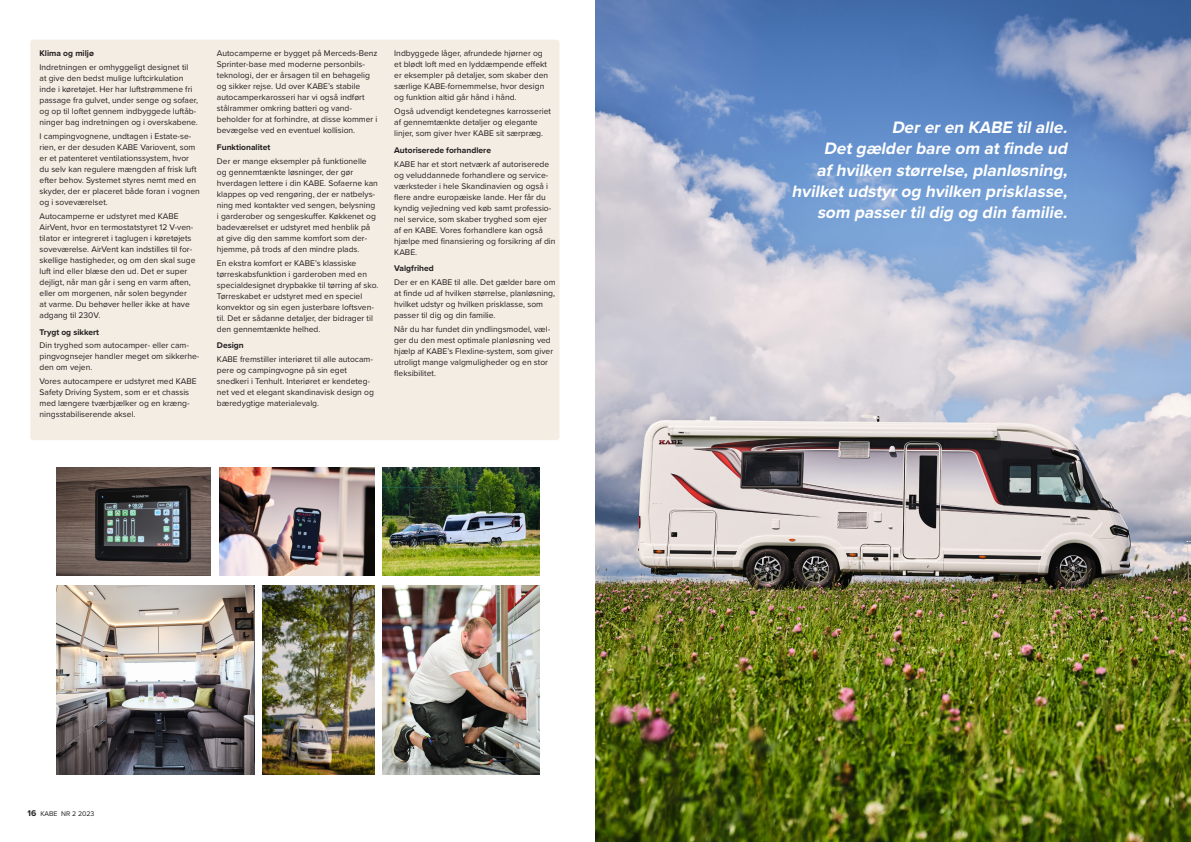
<style>
.page{position:relative;width:1191px;height:842px;background:#fff}
.page>*{position:absolute;margin:0;border:0;box-sizing:border-box;transform-origin:0 0}
.t1{font:italic 700 17.2px/21.4px "Proxima Nova";color:#fff;text-align:right}
.t2{font:8.5px/11px "Proxima Nova";color:#231f20}
.t3{font:700 8.5px "Proxima Nova";color:#231f20}
.t4{font:7px "Proxima Nova";color:#231f20}
.s1{font-weight:700;font-size:8.6px}
</style>
<div class="page">
<div style="left:30px;top:40px;width:529px;height:400px;background:#f3ede3;border-radius:3px"></div>
<img style="left:382px;top:586px;width:157px;height:189px">
<img style="left:382px;top:468px;width:157px;height:108px">
<img style="left:262px;top:586px;width:112px;height:189px">
<img style="left:56px;top:468px;width:155px;height:108px">
<img style="left:219px;top:468px;width:155px;height:108px">
<img style="left:56px;top:586px;width:198px;height:189px">
<img style="left:595px;top:0;width:596px;height:842px">
<p class="t3" style="left:40px;top:47px;width:56px">Klima og miljø</p>
<p class="t2" style="left:40px;top:61px;width:160px">Indretningen er omhyggeligt designet til<br>at give den bedst mulige luftcirkulation inde i køretøjet. Her har luftstrømmene fri passage fra gulvet, under senge og sofaer, og op til loftet gennem indbyggede luftåb&shy;ninger bag indretningen og i overskabene.</p>
<p class="t2" style="left:40px;top:130px;width:162px">I campingvognene, undtagen i Estate-se&shy;rien, er der desuden KABE Variovent, som er et patenteret ventilationssystem, hvor du selv kan regulere mængden af frisk luft efter behov. Systemet styres nemt med en skyder, der er placeret både foran i vognen og i soveværelset.</p>
<p class="t2" style="left:40px;top:210px;width:157px">Autocamperne er udstyret med KABE AirVent, hvor en termostatstyret 12 V-ven&shy;tilator er integreret i taglugen i køretøjets soveværelse. AirVent kan indstilles til for&shy;skellige hastigheder, og om den skal suge luft ind eller blæse den ud. Det er super dejligt, når man går i seng en varm aften, eller om morgenen, når solen begynder at varme. Du behøver heller ikke at have adgang til 230V.</p>
<p class="t3" style="left:40px;top:325px;width:61px">Trygt og sikkert</p>
<p class="t2" style="left:40px;top:340px;width:161px">Din tryghed som autocamper- eller cam&shy;pingvognsejer handler meget om sikkerhe&shy;den om vejen.</p>
<p class="t2" style="left:40px;top:375px;width:159px">Vores autocampere er udstyret med KABE Safety Driving System, som er et chassis med længere tværbjælker og en kræng&shy;ningsstabiliserende aksel.</p>
<p class="t2" style="left:217px;top:48px;width:162px">Autocamperne er bygget på Merceds-Benz Sprinter-base med moderne personbils&shy;teknologi, der er årsagen til en behagelig og sikker rejse. Ud over KABE’s stabile autocamperkarosseri har vi også indført stålrammer omkring batteri og vand&shy;beholder for at forhindre, at disse kommer i bevægelse ved en eventuel kollision.</p>
<p class="t3" style="left:217px;top:141px;width:55px">Funktionalitet</p>
<p class="t2" style="left:217px;top:155px;width:162px">Der er mange eksempler på funktionelle og gennemtænkte løsninger, der gør hverdagen lettere i din KABE. Sofaerne kan klappes op ved rengøring, der er natbelys&shy;ning med kontakter ved sengen, belysning i garderober og sengeskuffer. Køkkenet og badeværelset er udstyret med henblik på at give dig den samme komfort som der&shy;hjemme, på trods af den mindre plads.</p>
<p class="t2" style="left:217px;top:257px;width:163px">En ekstra komfort er KABE’s klassiske tørreskabsfunktion i garderoben med en specialdesignet drypbakke til tørring af sko.<br>Tørreskabet er udstyret med en speciel konvektor og sin egen justerbare loftsven&shy;til. Det er sådanne detaljer, der bidrager til den gennemtænkte helhed.</p>
<p class="t3" style="left:217px;top:339px;width:28px">Design</p>
<p class="t2" style="left:217px;top:353px;width:158px">KABE fremstiller interiøret til alle autocam&shy;pere og campingvogne på sin eget snedkeri i Tenhult. Interiøret er kendeteg&shy;net ved et elegant skandinavisk design og bæredygtige materialevalg.</p>
<p class="t2" style="left:394px;top:48px;width:155px">Indbyggede låger, afrundede hjørner og et blødt loft med en lyddæmpende effekt er eksempler på detaljer, som skaber den særlige KABE-fornemmelse, hvor design og funktion altid går hånd i hånd.</p>
<p class="t2" style="left:394px;top:105px;width:158px">Også udvendigt kendetegnes karrosseriet af gennemtænkte detaljer og elegante linjer, som giver hver KABE sit særpræg.</p>
<p class="t3" style="left:394px;top:144px;width:98px">Autoriserede forhandlere</p>
<p class="t2" style="left:394px;top:158px;width:163px">KABE har et stort netværk af autoriserede og veluddannede forhandlere og service&shy;værksteder i hele Skandinavien og også i flere andre europæiske lande. Her får du kyndig vejledning ved køb samt professio&shy;nel service, som skaber tryghed som ejer af en KABE. Vores forhandlere kan også hjælpe med finansiering og forsikring af din KABE.</p>
<p class="t3" style="left:394px;top:262px;width:41px">Valgfrihed</p>
<p class="t2" style="left:394px;top:276px;width:163px">Der er en KABE til alle. Det gælder bare om at finde ud af hvilken størrelse, planløsning, hvilket udstyr og hvilken prisklasse, som passer til dig og din familie.</p>
<p class="t2" style="left:394px;top:323px;width:160px">Når du har fundet din yndlingsmodel, væl&shy;ger du den mest optimale planløsning ved hjælp af KABE’s Flexline-system, som giver utroligt mange valgmuligheder og en stor fleksibilitet.</p>
<p class="t4" style="left:28px;top:808px;width:68px"><span class="s1">16</span> KABE NR 2 2023</p>
<p class="t1" style="left:791px;top:116px;width:281px">Dereren KABE tilalle.<br>Detgælderbare om atfinde ud afhvilken størrelse,planløsning, hvilketudstyrog hvilken prisklasse, som passertildig og din familie.</p>
</div>
